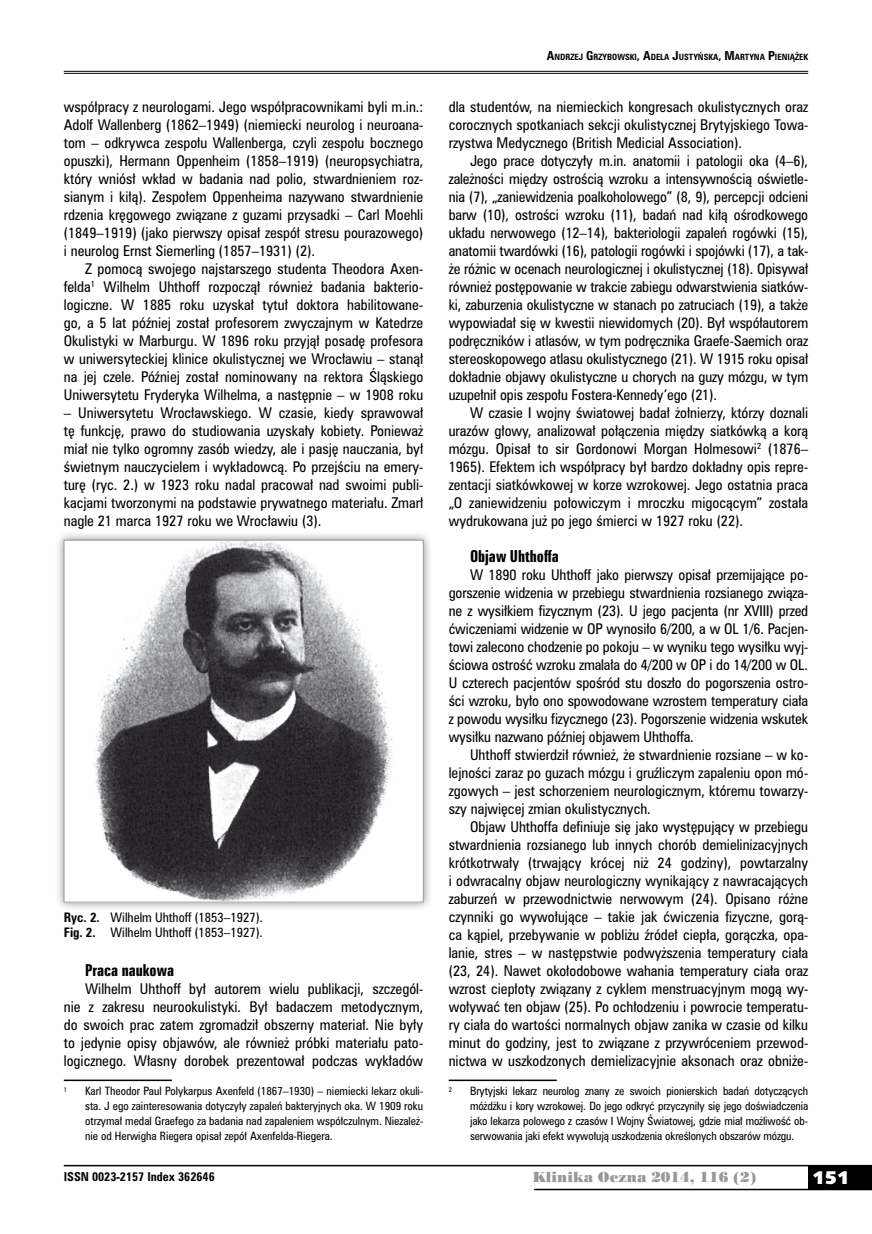
<style>
.page{position:relative;width:872px;height:1234px;background:#fff}
.page>*{position:absolute;margin:0;border:0;box-sizing:border-box;transform-origin:0 0}
.t1{font:18px "Humanst 531 U Blk PL";color:#fff}
.t2{font:15px "Zurich Bd X Cn PL";color:#000}
.t3{font:13.5px/18px "Zurich Cn PL";color:#000;text-align:justify}
.t4{font:13.5px "Poster Bodoni PL";color:#98989c}
.t5{font:12px/15px "Zurich Cn PL";color:#000}
.t6{font:700 11.25px "Zurich Cn PL";color:#000}
.t7{font:10.5px/15px "Zurich Cn PL";letter-spacing:-.005em;color:#000;text-align:justify}
.t8{font:700 7.8px "Zurich Cn PL";color:#000}
.t9{font:6.15px "Zurich Cn PL";color:#000}
.s1{font-weight:700}
.s2{font-size:11.25px}
</style>
<div class="page">
<div style="left:808px;top:1165px;width:64px;height:24px;background:#000"></div>
<hr style="left:64px;top:1164px;width:808px;height:2px;background:#000">
<hr style="left:534px;top:1188px;width:338px;height:1px;background:#000">
<hr style="left:64px;top:71px;width:744px;height:1px;background:#000">
<hr style="left:64px;top:73px;width:744px;height:1px;background:#000">
<hr style="left:64px;top:1079px;width:108px;height:1px;background:#000">
<hr style="left:449px;top:1079px;width:108px;height:1px;background:#000">
<div style="left:55px;top:531px;width:377px;height:380px;background:#000;opacity:.45"></div>
<img style="left:66px;top:542px;width:355px;height:358px">
<div style="left:64px;top:540px;width:359px;height:362px;border:1px solid #98989c"></div>
<p class="t3" style="left:64px;top:97px;width:361px">współpracy z neurologami. Jego współpracownikami byli m.in.:<br>Adolf Wallenberg (1862–1949) (niemiecki neurolog i neuroana&shy;tom – odkrywca zespołu Wallenberga, czyli zespołu bocznego opuszki), Hermann Oppenheim (1858–1919) (neuropsychiatra, który wniósł wkład w badania nad polio, stwardnieniem roz&shy;sianym i kiłą). Zespołem Oppenheima nazywano stwardnienie rdzenia kręgowego związane z guzami przysadki – Carl Moehli (1849–1919) (jako pierwszy opisał zespół stresu pourazowego) i neurolog Ernst Siemerling (1857–1931) (2).</p>
<p class="t3" style="left:64px;top:259px;width:361px;text-indent:21px">Z pomocą swojego najstarszego studenta Theodora Axen&shy;felda<sup>1</sup> Wilhelm Uhthoff rozpoczął również badania bakterio&shy;logiczne. W 1885 roku uzyskał tytuł doktora habilitowane&shy;go, a 5 lat później został profesorem zwyczajnym w Katedrze Okulistyki w Marburgu. W 1896 roku przyjął posadę profesora w uniwersyteckiej klinice okulistycznej we Wrocławiu – stanął na jej czele. Później został nominowany na rektora Śląskiego Uniwersytetu Fryderyka Wilhelma, a następnie – w 1908 roku</p>
<p class="t3" style="left:64px;top:403px;width:361px">– Uniwersytetu Wrocławskiego. W czasie, kiedy sprawował tę funkcję, prawo do studiowania uzyskały kobiety. Ponieważ miał nie tylko ogromny zasób wiedzy, ale i pasję nauczania, był świetnym nauczycielem i wykładowcą. Po przejściu na emery&shy;turę (ryc. 2.) w 1923 roku nadal pracował nad swoimi publi&shy;kacjami tworzonymi na podstawie prywatnego materiału. Zmarł nagle 21 marca 1927 roku we Wrocławiu (3).</p>
<p class="t5" style="left:64px;top:909px;width:200px"><span class="s1">Ryc. 2.</span> Wilhelm Uhthoff (1853–1927).<br><span class="s1">Fig. 2.</span> Wilhelm Uhthoff (1853–1927).</p>
<p class="t2" style="left:85px;top:960px;width:90px">Praca naukowa</p>
<p class="t3" style="left:64px;top:979px;width:361px;text-indent:21px">Wilhelm Uhthoff był autorem wielu publikacji, szczegól&shy;nie z zakresu neurookulistyki. Był badaczem metodycznym, do swoich prac zatem zgromadził obszerny materiał. Nie były to jedynie opisy objawów, ale również próbki materiału pato&shy;logicznego. Własny dorobek prezentował podczas wykładów</p>
<p class="t9" style="left:64px;top:1085px;width:5px">1</p>
<p class="t7" style="left:85px;top:1083px;width:340px">Karl Theodor Paul Polykarpus Axenfeld (1867–1930) – niemiecki lekarz okuli&shy;sta. J ego zainteresowania dotyczyły zapaleń bakteryjnych oka. W 1909 roku otrzymał medal Graefego za badania nad zapaleniem współczulnym. Niezależ&shy;nie od Herwigha Riegera opisał zepół Axenfelda-Riegera.</p>
<p class="t8" style="left:547px;top:52px;width:263px"><span class="s2">A</span>NDRZEJ <span class="s2">G</span>RZYBOWSKI<span class="s2">, A</span>DELA <span class="s2">J</span>USTYŃSKA<span class="s2">, M</span>ARTYNA <span class="s2">P</span>IENIĄŻEK</p>
<p class="t3" style="left:449px;top:97px;width:361px">dla studentów, na niemieckich kongresach okulistycznych oraz corocznych spotkaniach sekcji okulistycznej Brytyjskiego Towa&shy;rzystwa Medycznego (British Medicial Association).</p>
<p class="t3" style="left:449px;top:151px;width:361px;text-indent:21px">Jego prace dotyczyły m.in. anatomii i patologii oka (4–6), zależności między ostrością wzroku a intensywnością oświetle&shy;nia (7), „zaniewidzenia poalkoholowego” (8, 9), percepcji odcieni barw (10), ostrości wzroku (11), badań nad kiłą ośrodkowego układu nerwowego (12–14), bakteriologii zapaleń rogówki (15), anatomii twardówki (16), patologii rogówki i spojówki (17), a tak&shy;że różnic w ocenach neurologicznej i okulistycznej (18). Opisywał również postępowanie w trakcie zabiegu odwarstwienia siatków&shy;ki, zaburzenia okulistyczne w stanach po zatruciach (19), a także wypowiadał się w kwestii niewidomych (20). Był współautorem podręczników i atlasów, w tym podręcznika Graefe-Saemich oraz stereoskopowego atlasu okulistycznego (21). W 1915 roku opisał dokładnie objawy okulistyczne u chorych na guzy mózgu, w tym uzupełnił opis zespołu Fostera-Kennedy’ego (21).</p>
<p class="t3" style="left:449px;top:403px;width:361px;text-indent:21px">W czasie I wojny światowej badał żołnierzy, którzy doznali urazów głowy, analizował połączenia między siatkówką a korą mózgu. Opisał to sir Gordonowi Morgan Holmesowi<sup>2</sup> (1876– 1965). Efektem ich współpracy był bardzo dokładny opis repre&shy;zentacji siatkówkowej w korze wzrokowej. Jego ostatnia praca „O zaniewidzeniu połowiczym i mroczku migocącym” została wydrukowana już po jego śmierci w 1927 roku (22).</p>
<p class="t2" style="left:470px;top:546px;width:90px">Objaw Uhthoffa</p>
<p class="t3" style="left:449px;top:565px;width:361px;text-indent:21px">W 1890 roku Uhthoff jako pierwszy opisał przemijające po&shy;gorszenie widzenia w przebiegu stwardnienia rozsianego związa&shy;ne z wysiłkiem fizycznym (23). U jego pacjenta (nr XVIII) przed ćwiczeniami widzenie w OP wynosiło 6/200, a w OL 1/6. Pacjen&shy;towi zalecono chodzenie po pokoju – w wyniku tego wysiłku wyj&shy;ściowa ostrość wzroku zmalała do 4/200 w OP i do 14/200 w OL.<br>U czterech pacjentów spośród stu doszło do pogorszenia ostro&shy;ści wzroku, było ono spowodowane wzrostem temperatury ciała z powodu wysiłku fizycznego (23). Pogorszenie widzenia wskutek wysiłku nazwano później objawem Uhthoffa.</p>
<p class="t3" style="left:449px;top:745px;width:361px;text-indent:21px">Uhthoff stwierdził również, że stwardnienie rozsiane – w ko&shy;lejności zaraz po guzach mózgu i gruźliczym zapaleniu opon mó&shy;zgowych – jest schorzeniem neurologicznym, któremu towarzy&shy;szy najwięcej zmian okulistycznych.</p>
<p class="t3" style="left:449px;top:817px;width:361px;text-indent:21px">Objaw Uhthoffa definiuje się jako występujący w przebiegu stwardnienia rozsianego lub innych chorób demielinizacyjnych krótkotrwały (trwający krócej niż 24 godziny), powtarzalny i odwracalny objaw neurologiczny wynikający z nawracających zaburzeń w przewodnictwie nerwowym (24). Opisano różne czynniki go wywołujące – takie jak ćwiczenia fizyczne, gorą&shy;ca kąpiel, przebywanie w pobliżu źródeł ciepła, gorączka, opa&shy;lanie, stres – w następstwie podwyższenia temperatury ciała (23, 24). Nawet okołodobowe wahania temperatury ciała oraz wzrost ciepłoty związany z cyklem menstruacyjnym mogą wy&shy;woływać ten objaw (25). Po ochłodzeniu i powrocie temperatu&shy;ry ciała do wartości normalnych objaw zanika w czasie od kilku minut do godziny, jest to związane z przywróceniem przewod&shy;nictwa w uszkodzonych demielizacyjnie aksonach oraz obniże-</p>
<p class="t9" style="left:449px;top:1085px;width:5px">2</p>
<p class="t7" style="left:470px;top:1083px;width:340px">Brytyjski lekarz neurolog znany ze swoich pionierskich badań dotyczących móżdżku i kory wzrokowej. Do jego odkryć przyczyniły się jego doświadczenia jako lekarza polowego z czasów I Wojny Światowej, gdzie miał możliwość ob&shy;serwowania jaki efekt wywołują uszkodzenia określonych obszarów mózgu.</p>
<p class="t6" style="left:64px;top:1168px;width:152px">ISSN 0023-2157 Index 362646</p>
<p class="t4" style="left:532px;top:1168px;width:225px">Klinika Oczna 2014, 116 (2)</p>
<h1 class="t1" style="left:812px;top:1165px;width:38px">151</h1>
</div>
